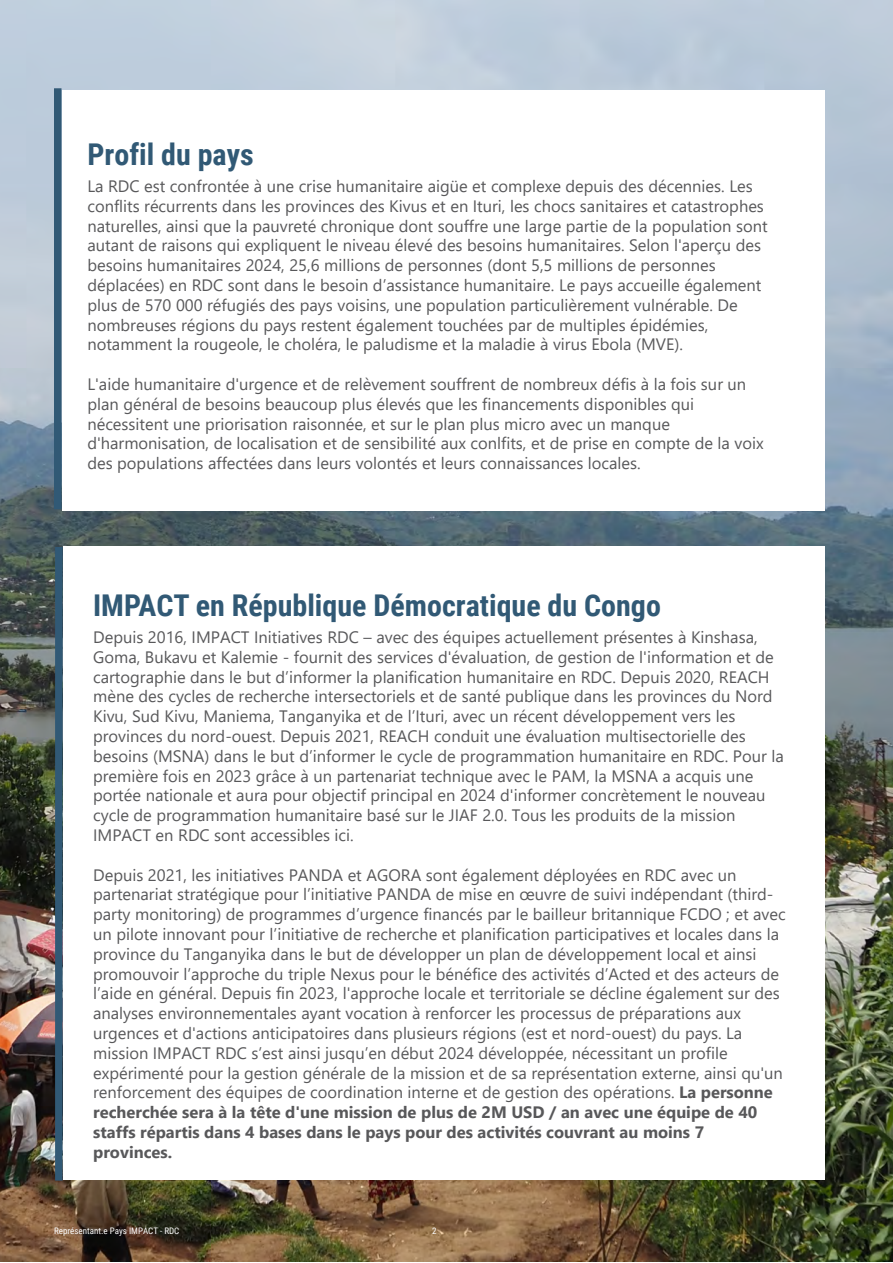
<style>
.page{position:relative;width:893px;height:1263px;background:#fff}
.page>*{position:absolute;margin:0;border:0;box-sizing:border-box;transform-origin:0 0}
.t1{font:700 30px "Roboto Condensed";color:#315975}
.t2{font:700 30px "Roboto Condensed";color:#315975}
.t3{font:16.5px/19.8px "Segoe UI";color:#58585a}
.t4{font:9px "Roboto Condensed";color:#fff}
.s1{font-style:inherit}
.s2{font-weight:700}
</style>
<div class="page">
<img style="left:0;top:0;width:893px;height:1262px">
<div style="left:62px;top:90px;width:763px;height:420px;background:#fff"></div>
<div style="left:55px;top:88px;width:6px;height:421px;background:#315975"></div>
<div style="left:63px;top:546px;width:762px;height:633px;background:#fff"></div>
<div style="left:55px;top:547px;width:8px;height:633px;background:#315975"></div>
<h1 class="t2" style="left:87px;top:133px;width:168px">Pro<span class="s1">f</span>il du pays</h1>
<p class="t3" style="left:87px;top:175px;width:682px">La RDC est confrontée à une crise humanitaire aigüe et complexe depuis des décennies. Les conflits récurrents dans les provinces des Kivus et en Ituri, les chocs sanitaires et catastrophes naturelles, ainsi que la pauvreté chronique dont souffre une large partie de la population sont autant de raisons qui expliquent le niveau élevé des besoins humanitaires. Selon l'aperçu des besoins humanitaires 2024, 25,6 millions de personnes (dont 5,5 millions de personnes déplacées) en RDC sont dans le besoin d’assistance humanitaire. Le pays accueille également plus de 570 000 réfugiés des pays voisins, une population particulièrement vulnérable. De nombreuses régions du pays restent également touchées par de multiples épidémies, notamment la rougeole, le choléra, le paludisme et la maladie à virus Ebola (MVE).</p>
<p class="t3" style="left:87px;top:373px;width:678px">L'aide humanitaire d'urgence et de relèvement souffrent de nombreux défis à la fois sur un plan général de besoins beaucoup plus élevés que les financements disponibles qui nécessitent une priorisation raisonnée, et sur le plan plus micro avec un manque d'harmonisation, de localisation et de sensibilité aux conlfits, et de prise en compte de la voix des populations affectées dans leurs volontés et leurs connaissances locales.</p>
<h1 class="t1" style="left:93px;top:584px;width:569px">IMPACT en République Démocratique du Congo</h1>
<p class="t3" style="left:93px;top:626px;width:692px">Depuis 2016, IMPACT Initiatives RDC – avec des équipes actuellement présentes à Kinshasa, Goma, Bukavu et Kalemie - fournit des services d'évaluation, de gestion de l'information et de cartographie dans le but d’informer la planification humanitaire en RDC. Depuis 2020, REACH mène des cycles de recherche intersectoriels et de santé publique dans les provinces du Nord Kivu, Sud Kivu, Maniema, Tanganyika et de l’Ituri, avec un récent développement vers les provinces du nord-ouest. Depuis 2021, REACH conduit une évaluation multisectorielle des besoins (MSNA) dans le but d’informer le cycle de programmation humanitaire en RDC. Pour la première fois en 2023 grâce à un partenariat technique avec le PAM, la MSNA a acquis une portée nationale et aura pour objectif principal en 2024 d'informer concrètement le nouveau cycle de programmation humanitaire basé sur le JIAF 2.0. Tous les produits de la mission IMPACT en RDC sont accessibles ici.</p>
<p class="t3" style="left:93px;top:863px;width:694px">Depuis 2021, les initiatives PANDA et AGORA sont également déployées en RDC avec un partenariat stratégique pour l’initiative PANDA de mise en œuvre de suivi indépendant (third&shy;party monitoring) de programmes d’urgence financés par le bailleur britannique FCDO ; et avec un pilote innovant pour l’initiative de recherche et planification participatives et locales dans la province du Tanganyika dans le but de développer un plan de développement local et ainsi promouvoir l’approche du triple Nexus pour le bénéfice des activités d’Acted et des acteurs de l’aide en général. Depuis fin 2023, l'approche locale et territoriale se décline également sur des analyses environnementales ayant vocation à renforcer les processus de préparations aux urgences et d'actions anticipatoires dans plusieurs régions (est et nord-ouest) du pays. La mission IMPACT RDC s’est ainsi jusqu’en début 2024 développée, nécessitant un profile expérimenté pour la gestion générale de la mission et de sa représentation externe, ainsi qu'un renforcement des équipes de coordination interne et de gestion des opérations. <span class="s2">La personne recherchée sera à la tête d'une mission de plus de 2M USD / an avec une équipe de 40 staffs répartis dans 4 bases dans le pays pour des activités couvrant au moins 7 provinces.</span></p>
<p class="t4" style="left:54px;top:1224px;width:127px">Représentant.e Pays IMPACT - RDC</p>
<p class="t4" style="left:432px;top:1224px;width:6px">2</p>
</div>
